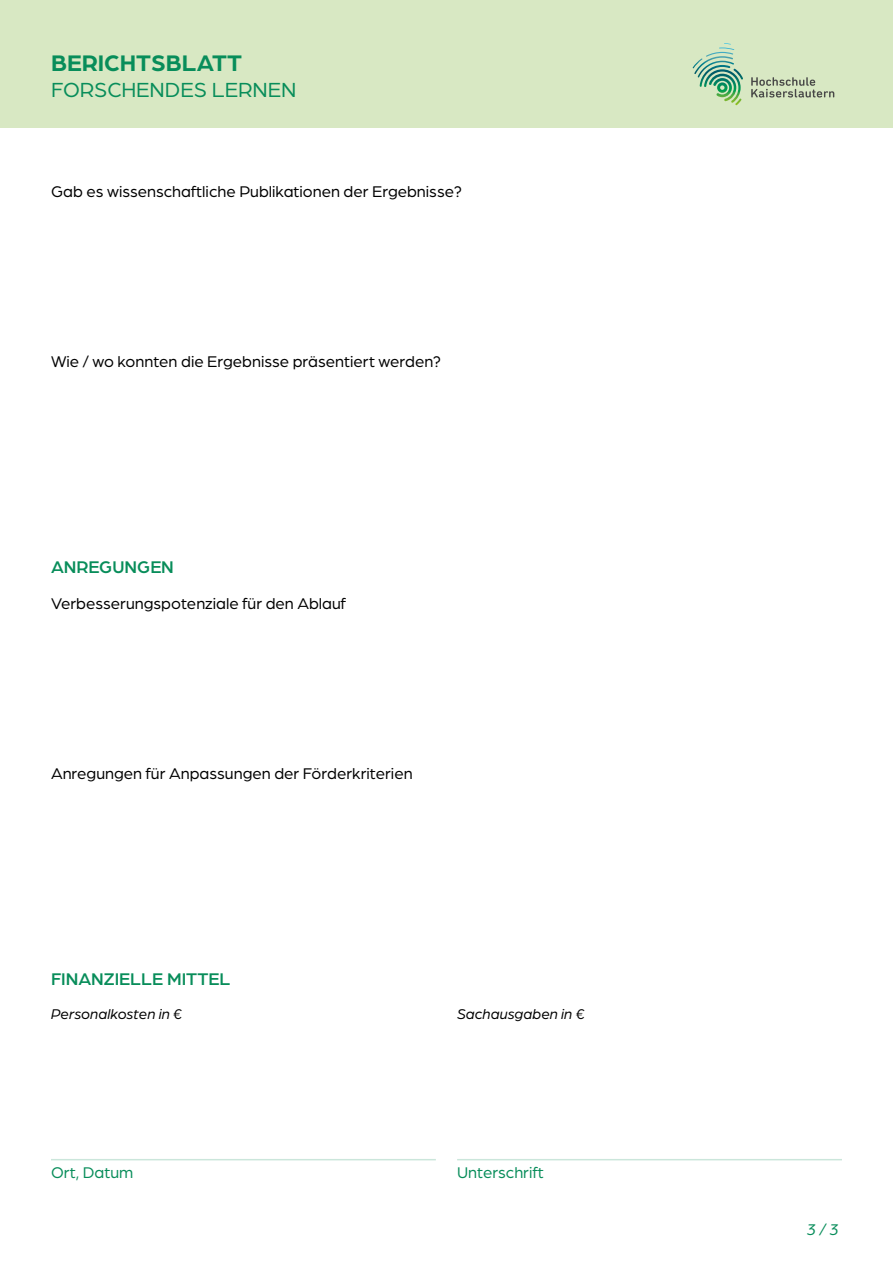
<style>
.page{position:relative;width:893px;height:1263px;background:#fff}
.page>*{position:absolute;margin:0;border:0;box-sizing:border-box;transform-origin:0 0}
.t1{font:700 24px "Arboria";color:#088d5a}
.t2{font:21.75px "Arboria";color:#088d5a}
.t3{font:500 18px "Arboria";color:#088d5a}
.t4{font:16.5px "Arboria";color:#000}
.t5{font:16.5px "Arboria";color:#088d5a}
.t6{font:italic 16.5px "Arboria";color:#088d5a}
.t7{font:italic 15px "Arboria";color:#000}
</style>
<div class="page">
<div style="left:0;top:0;width:893px;height:128px;background:#d8e8c3"></div>
<svg style="left:693px;top:43px;width:50px;height:60px"></svg>
<svg style="left:751px;top:77px;width:83px;height:21px"></svg>
<hr style="left:457px;top:1159px;width:385px;height:1px;background:#cbe6db">
<hr style="left:51px;top:1159px;width:385px;height:1px;background:#cbe6db">
<h1 class="t1" style="left:51px;top:46px;width:192px">BERICHTSBLATT</h1>
<h2 class="t2" style="left:51px;top:75px;width:247px">FORSCHENDES LERNEN</h2>
<p class="t4" style="left:51px;top:181px;width:413px">Gab es wissenschaftliche Publikationen der Ergebnisse?</p>
<p class="t4" style="left:51px;top:351px;width:392px">Wie / wo konnten die Ergebnisse präsentiert werden?</p>
<p class="t3" style="left:51px;top:555px;width:124px">ANREGUNGEN</p>
<p class="t4" style="left:51px;top:593px;width:297px">Verbesserungspotenziale für den Ablauf</p>
<p class="t4" style="left:51px;top:763px;width:363px">Anregungen für Anpassungen der Förderkriterien</p>
<p class="t3" style="left:51px;top:967px;width:181px">FINANZIELLE MITTEL</p>
<p class="t7" style="left:51px;top:1004px;width:132px">Personalkosten in €</p>
<p class="t7" style="left:457px;top:1004px;width:129px">Sachausgaben in €</p>
<p class="t5" style="left:51px;top:1162px;width:84px">Ort, Datum</p>
<p class="t5" style="left:457px;top:1162px;width:88px">Unterschrift</p>
<p class="t6" style="left:807px;top:1219px;width:34px">3 / 3</p>
</div>
